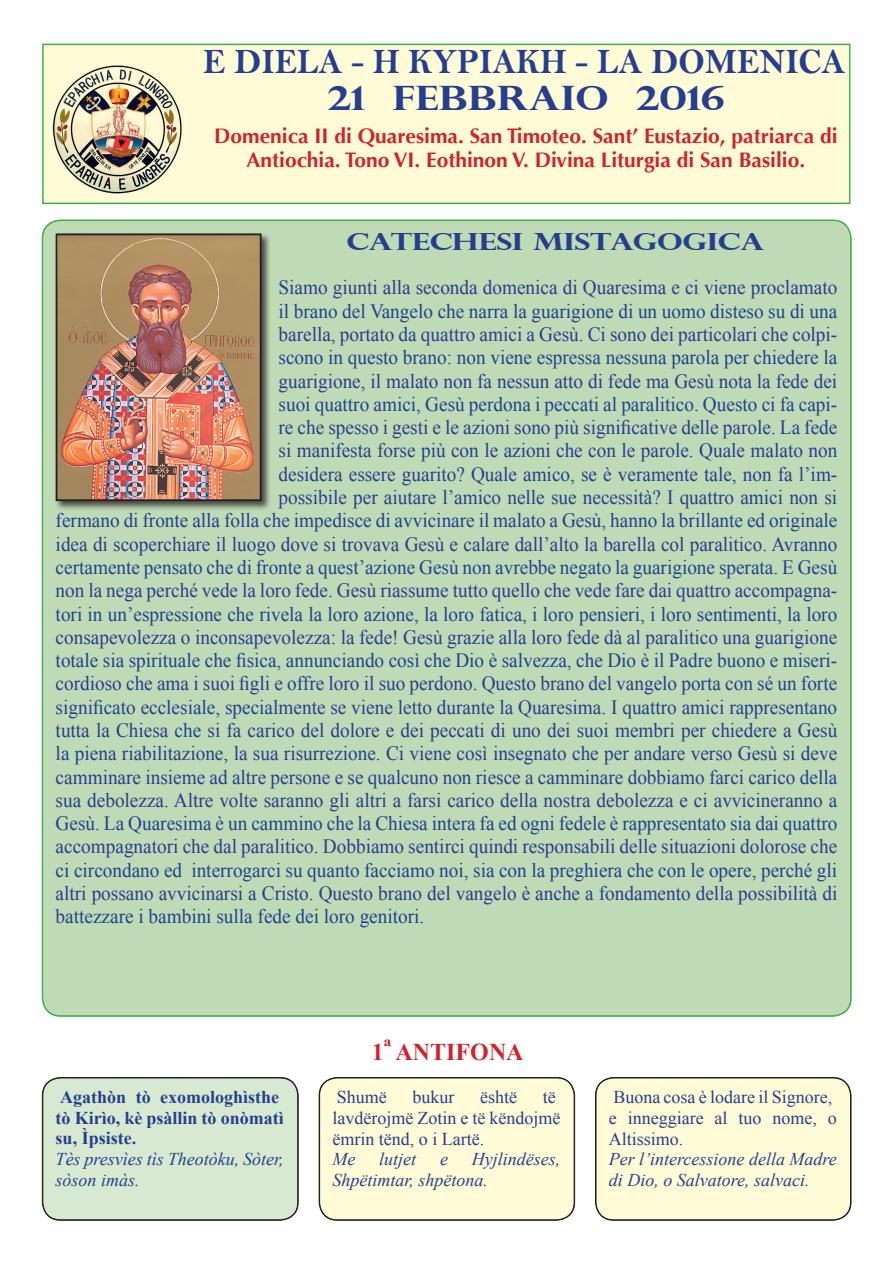
<style>
.page{position:relative;width:893px;height:1263px;background:#fff}
.page>*{position:absolute;margin:0;border:0;box-sizing:border-box;transform-origin:0 0}
.t1{font:36px "Bell MT Bold";color:#253f8e;scale:.95 1}
.Body_Text_Indent{font:700 33.6px "Perpetua Titling";color:#253f8e;scale:1.2 1}
.Normale{font:700 24px "Times New Roman";color:#d1232a}
.No_Spacing{font:700 23.7px "Perpetua Titling";letter-spacing:-.01em;color:#253f8e;scale:1.32 1}
.t2{font:700 21px/24.2px "Optima";color:#d1232a;text-align:center}
.t3{font:20.25px "Times New Roman";color:#253f8e;scale:.95 1}
.t4{font:italic 18px/20.7px "Times New Roman";color:#253f8e}
.t5{font:18px/20.7px "Times New Roman";color:#253f8e}
.t6{font:700 18px/20.7px "Times New Roman";color:#253f8e}
</style>
<div class="page">
<div style="left:43px;top:220px;width:808px;height:796px;background:#bedbb6;border-radius:18px"></div>
<div style="left:42px;top:44px;width:808px;height:160px;background:#fffbd6;border:2px solid #40ae49"></div>
<img style="left:52px;top:65px;width:130px;height:129px">
<div style="left:43px;top:1078px;width:255px;height:142px;background:#d8e9d2;border-radius:18px"></div>
<div style="left:43px;top:1078px;width:255px;height:142px;border:1px solid #231f20;border-radius:18px"></div>
<div style="left:319px;top:1078px;width:255px;height:142px;background:#fffbd6;border-radius:18px"></div>
<div style="left:320px;top:1078px;width:254px;height:142px;border:1px solid #231f20;border-radius:18px"></div>
<div style="left:596px;top:1078px;width:255px;height:142px;background:#fffbd6;border-radius:18px"></div>
<div style="left:596px;top:1078px;width:255px;height:142px;border:1px solid #231f20;border-radius:18px"></div>
<div style="left:54px;top:232px;width:217px;height:279px;background:#231f20;opacity:.75"></div>
<img style="left:59px;top:236px;width:200px;height:262px">
<div style="left:56px;top:233px;width:206px;height:268px;border:2px solid #231f20"></div>
<p class="t1" style="left:203px;top:40px;width:677px">E DIELA - H KYPIAKH - LA DOMENICA</p>
<p class="Body_Text_Indent" style="left:327px;top:77px;width:332px">21 FEBBRAIO 2016</p>
<p class="t2" style="left:214px;top:124px;width:625px">Domenica II di Quaresima. San Timoteo. Sant’ Eustazio, patriarca di<br>Antiochia. Tono VI. Eothinon V. Divina Liturgia di San Basilio.</p>
<p class="No_Spacing" style="left:346px;top:227px;width:318px">CATECHESI MISTAGOGICA</p>
<p class="t3" style="left:279px;top:274px;width:590px">Siamo giunti alla seconda domenica di Quaresima e ci viene proclamato</p>
<p class="t3" style="left:279px;top:297px;width:590px">il brano del Vangelo che narra la guarigione di un uomo disteso su di una</p>
<p class="t3" style="left:279px;top:321px;width:589px">barella, portato da quattro amici a Gesù. Ci sono dei particolari che colpi-</p>
<p class="t3" style="left:279px;top:344px;width:590px">scono in questo brano: non viene espressa nessuna parola per chiedere la</p>
<p class="t3" style="left:279px;top:367px;width:589px">guarigione, il malato non fa nessun atto di fede ma Gesù nota la fede dei</p>
<p class="t3" style="left:279px;top:390px;width:589px">suoi quattro amici, Gesù perdona i peccati al paralitico. Questo ci fa capi-</p>
<p class="t3" style="left:279px;top:414px;width:590px">re che spesso i gesti e le azioni sono più significative delle parole. La fede</p>
<p class="t3" style="left:279px;top:437px;width:590px">si manifesta forse più con le azioni che con le parole. Quale malato non</p>
<p class="t3" style="left:279px;top:460px;width:589px">desidera essere guarito? Quale amico, se è veramente tale, non fa l’im-</p>
<p class="t3" style="left:279px;top:484px;width:589px">possibile per aiutare l’amico nelle sue necessità? I quattro amici non si</p>
<p class="t3" style="left:56px;top:507px;width:824px">fermano di fronte alla folla che impedisce di avvicinare il malato a Gesù, hanno la brillante ed originale</p>
<p class="t3" style="left:56px;top:530px;width:824px">idea di scoperchiare il luogo dove si trovava Gesù e calare dall’alto la barella col paralitico. Avranno</p>
<p class="t3" style="left:56px;top:553px;width:824px">certamente pensato che di fronte a quest’azione Gesù non avrebbe negato la guarigione sperata. E Gesù</p>
<p class="t3" style="left:56px;top:577px;width:824px">non la nega perché vede la loro fede. Gesù riassume tutto quello che vede fare dai quattro accompagna-</p>
<p class="t3" style="left:56px;top:600px;width:824px">tori in un’espressione che rivela la loro azione, la loro fatica, i loro pensieri, i loro sentimenti, la loro</p>
<p class="t3" style="left:56px;top:623px;width:824px">consapevolezza o inconsapevolezza: la fede! Gesù grazie alla loro fede dà al paralitico una guarigione</p>
<p class="t3" style="left:56px;top:647px;width:824px">totale sia spirituale che fisica, annunciando così che Dio è salvezza, che Dio è il Padre buono e miseri-</p>
<p class="t3" style="left:56px;top:670px;width:824px">cordioso che ama i suoi figli e offre loro il suo perdono. Questo brano del vangelo porta con sé un forte</p>
<p class="t3" style="left:56px;top:693px;width:824px">significato ecclesiale, specialmente se viene letto durante la Quaresima. I quattro amici rappresentano</p>
<p class="t3" style="left:56px;top:716px;width:824px">tutta la Chiesa che si fa carico del dolore e dei peccati di uno dei suoi membri per chiedere a Gesù</p>
<p class="t3" style="left:56px;top:740px;width:824px">la piena riabilitazione, la sua risurrezione. Ci viene così insegnato che per andare verso Gesù si deve</p>
<p class="t3" style="left:56px;top:763px;width:824px">camminare insieme ad altre persone e se qualcuno non riesce a camminare dobbiamo farci carico della</p>
<p class="t3" style="left:56px;top:786px;width:824px">sua debolezza. Altre volte saranno gli altri a farsi carico della nostra debolezza e ci avvicineranno a</p>
<p class="t3" style="left:56px;top:810px;width:824px">Gesù. La Quaresima è un cammino che la Chiesa intera fa ed ogni fedele è rappresentato sia dai quattro</p>
<p class="t3" style="left:56px;top:833px;width:824px">accompagnatori che dal paralitico. Dobbiamo sentirci quindi responsabili delle situazioni dolorose che</p>
<p class="t3" style="left:56px;top:856px;width:824px">ci circondano ed interrogarci su quanto facciamo noi, sia con la preghiera che con le opere, perché gli</p>
<p class="t3" style="left:56px;top:880px;width:824px">altri possano avvicinarsi a Cristo. Questo brano del vangelo è anche a fondamento della possibilità di</p>
<p class="t3" style="left:56px;top:903px;width:390px">battezzare i bambini sulla fede dei loro genitori.</p>
<p class="t6" style="left:56px;top:1086px;width:230px">Agathòn tò exomologhìsthe tò Kirìo, kè psàllin tò onòmatì su, Ìpsiste.</p>
<p class="t4" style="left:56px;top:1148px;width:229px">Tès presvìes tìs Theotòku, Sòter, sòson imàs.</p>
<p class="Normale" style="left:372px;top:1036px;width:153px">1ª ANTIFONA</p>
<p class="t5" style="left:337px;top:1087px;width:52px">Shumë</p>
<p class="t5" style="left:413px;top:1087px;width:43px">bukur</p>
<p class="t5" style="left:480px;top:1087px;width:38px">është</p>
<p class="t5" style="left:332px;top:1087px;width:230px;text-indent:210px">të lavdërojmë Zotin e të këndojmë ëmrin tënd, o i Lartë.</p>
<p class="t4" style="left:332px;top:1148px;width:24px">Me</p>
<p class="t4" style="left:379px;top:1148px;width:39px">lutjet</p>
<p class="t4" style="left:440px;top:1148px;width:9px">e</p>
<p class="t4" style="left:332px;top:1148px;width:230px;text-indent:140px">Hyjlindëses,<br>Shpëtimtar, shpëtona.</p>
<p class="t5" style="left:609px;top:1087px;width:229px">Buona cosa è lodare il Signore, e inneggiare al tuo nome, o<br>Altissimo.</p>
<p class="t4" style="left:609px;top:1148px;width:230px">Per l’intercessione della Madre di Dio, o Salvatore, salvaci.</p>
</div>
